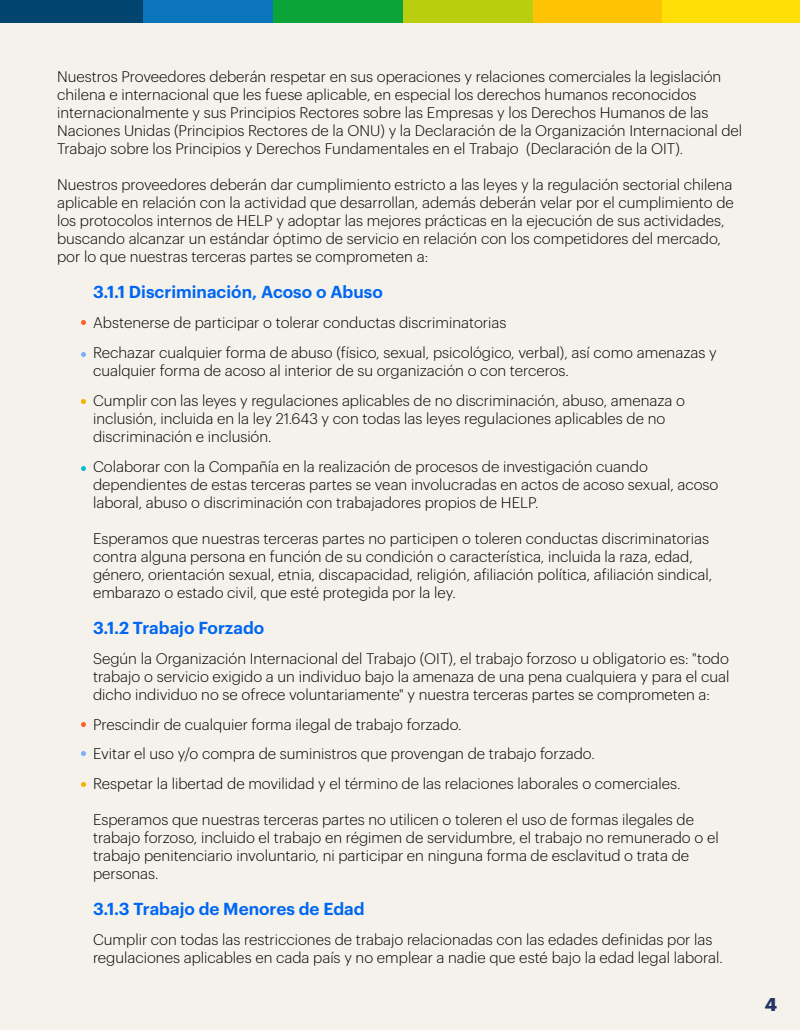
<style>
.page{position:relative;width:800px;height:1030px;background:#f5f2eb}
.page>*{position:absolute;margin:0;border:0;box-sizing:border-box;transform-origin:0 0}
.t1{font:700 18.2px "Graphik";color:#233466}
.t2{font:600 17px "Graphik";color:#0167f3}
.t3{font:300 15px/18px "Graphik";color:#000}
</style>
<div class="page">
<div style="left:143px;top:1px;width:130px;height:22px;background:#0b75bb"></div>
<div style="left:0;top:1px;width:143px;height:22px;background:#01446e"></div>
<div style="left:273px;top:1px;width:130px;height:22px;background:#0aa439"></div>
<div style="left:403px;top:1px;width:130px;height:22px;background:#b9ce0f"></div>
<div style="left:533px;top:1px;width:130px;height:22px;background:#fdc304"></div>
<div style="left:663px;top:1px;width:137px;height:22px;background:#ffdf07"></div>
<svg style="left:81px;top:320px;width:5px;height:5px"></svg>
<svg style="left:81px;top:722px;width:5px;height:5px"></svg>
<svg style="left:81px;top:352px;width:5px;height:5px"></svg>
<svg style="left:81px;top:751px;width:5px;height:5px"></svg>
<svg style="left:81px;top:399px;width:5px;height:5px"></svg>
<svg style="left:81px;top:782px;width:5px;height:5px"></svg>
<svg style="left:81px;top:466px;width:5px;height:5px"></svg>
<p class="t3" style="left:57px;top:67px;width:687px">Nuestros Proveedores deberán respetar en sus operaciones y relaciones comerciales la legislación chilena e internacional que les fuese aplicable, en especial los derechos humanos reconocidos internacionalmente y sus Principios Rectores sobre las Empresas y los Derechos Humanos de las Naciones Unidas (Principios Rectores de la ONU) y la Declaración de la Organización Internacional del Trabajo sobre los Principios y Derechos Fundamentales en el Trabajo (Declaración de la OIT).</p>
<p class="t3" style="left:57px;top:175px;width:678px">Nuestros proveedores deberán dar cumplimiento estricto a las leyes y la regulación sectorial chilena aplicable en relación con la actividad que desarrollan, además deberán velar por el cumplimiento de los protocolos internos de HELP y adoptar las mejores prácticas en la ejecución de sus actividades, buscando alcanzar un estándar óptimo de servicio en relación con los competidores del mercado, por lo que nuestras terceras partes se comprometen a:</p>
<p class="t2" style="left:93px;top:279px;width:291px">3.1.1 Discriminación, Acoso o Abuso</p>
<p class="t3" style="left:93px;top:307px;width:625px;line-height:30px">Abstenerse de participar o tolerar conductas discriminatorias<br>Rechazar cualquier forma de abuso (físico, sexual, psicológico, verbal), así como amenazas y</p>
<p class="t3" style="left:93px;top:355px;width:593px;line-height:30px">cualquier forma de acoso al interior de su organización o con terceros.<br>Cumplir con las leyes y regulaciones aplicables de no discriminación, abuso, amenaza o</p>
<p class="t3" style="left:93px;top:409px;width:574px">inclusión, incluida en la ley 21.643 y con todas las leyes regulaciones aplicables de no discriminación e inclusión.</p>
<p class="t3" style="left:93px;top:457px;width:627px">Colaborar con la Compañía en la realización de procesos de investigación cuando dependientes de estas terceras partes se vean involucradas en actos de acoso sexual, acoso laboral, abuso o discriminación con trabajadores propios de HELP.</p>
<p class="t3" style="left:93px;top:529px;width:621px">Esperamos que nuestras terceras partes no participen o toleren conductas discriminatorias contra alguna persona en función de su condición o característica, incluida la raza, edad, género, orientación sexual, etnia, discapacidad, religión, afiliación política, afiliación sindical, embarazo o estado civil, que esté protegida por la ley.</p>
<p class="t2" style="left:93px;top:615px;width:173px">3.1.2 Trabajo Forzado</p>
<p class="t3" style="left:93px;top:649px;width:638px;text-align:justify">Según la Organización Internacional del Trabajo (OIT), el trabajo forzoso u obligatorio es: "todo trabajo o servicio exigido a un individuo bajo la amenaza de una pena cualquiera y para el cual dicho individuo no se ofrece voluntariamente" y nuestra terceras partes se comprometen a:</p>
<p class="t3" style="left:93px;top:709px;width:589px;line-height:29.5px">Prescindir de cualquier forma ilegal de trabajo forzado.<br>Evitar el uso y/o compra de suministros que provengan de trabajo forzado.<br>Respetar la libertad de movilidad y el término de las relaciones laborales o comerciales.</p>
<p class="t3" style="left:93px;top:810px;width:627px">Esperamos que nuestras terceras partes no utilicen o toleren el uso de formas ilegales de trabajo forzoso, incluido el trabajo en régimen de servidumbre, el trabajo no remunerado o el trabajo penitenciario involuntario, ni participar en ninguna forma de esclavitud o trata de personas.</p>
<p class="t2" style="left:93px;top:896px;width:273px">3.1.3 Trabajo de Menores de Edad</p>
<p class="t3" style="left:93px;top:930px;width:631px">Cumplir con todas las restricciones de trabajo relacionadas con las edades definidas por las regulaciones aplicables en cada país y no emplear a nadie que esté bajo la edad legal laboral.</p>
<p class="t1" style="left:765px;top:990px;width:14px">4</p>
</div>
